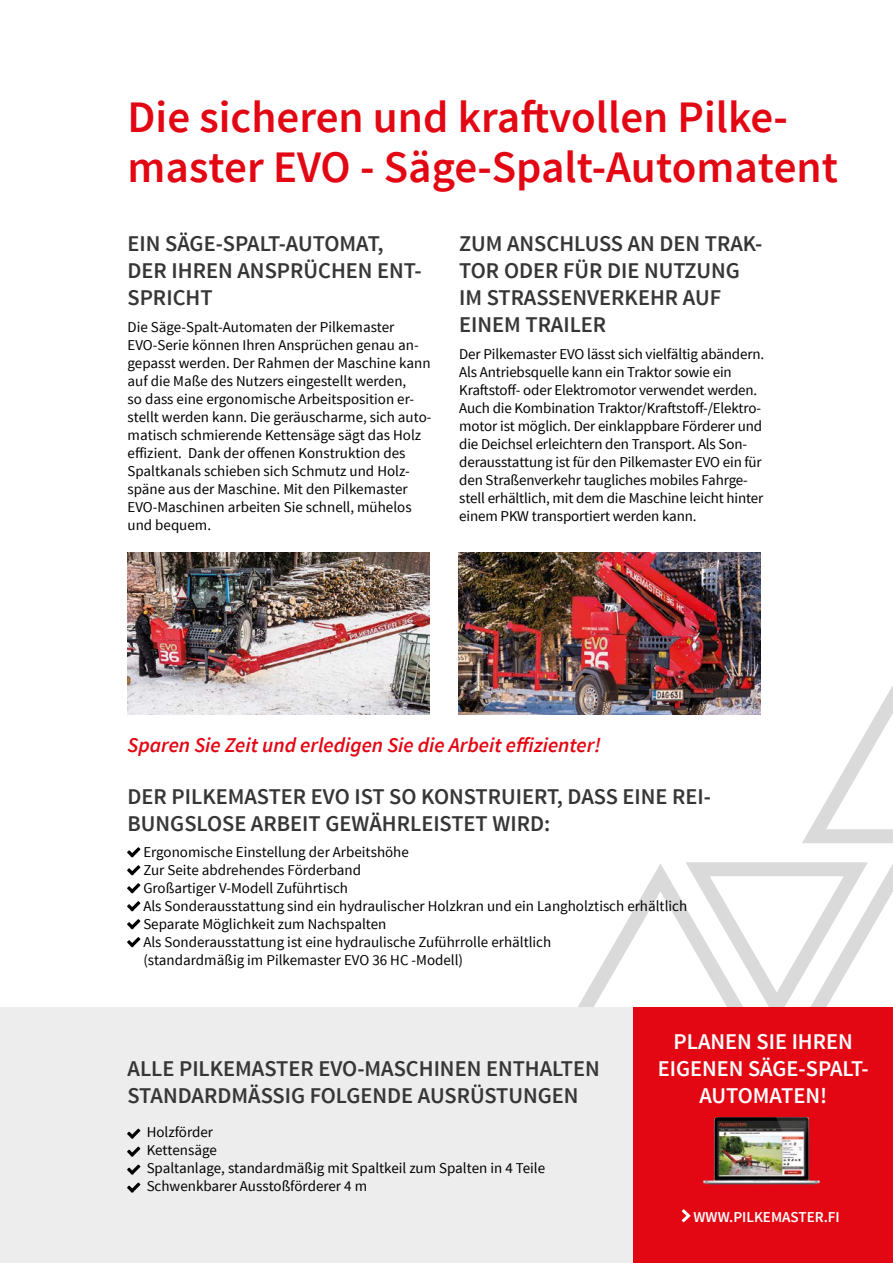
<style>
.page{position:relative;width:893px;height:1263px;background:#fff}
.page>*{position:absolute;margin:0;border:0;box-sizing:border-box;transform-origin:0 0}
.t1{font:600 45px/49.5px "Source Sans Pro";color:#e30613}
.t2{font:600 22.5px/27px "Source Sans Pro";color:#373636}
.t3{font:600 22.5px/27px "Source Sans Pro";color:#fff;text-align:center}
.t4{font:italic 600 21px "Source Sans Pro";color:#e30613}
.t5{font:600 15.15px "Source Sans Pro";color:#fff}
.t6{font:15px/18px "Source Sans Pro";color:#000}
</style>
<div class="page">
<svg style="left:562px;top:552px;width:331px;height:455px"></svg>
<div style="left:0;top:1007px;width:893px;height:256px;background:#ededed"></div>
<img style="left:127px;top:553px;width:302px;height:162px">
<img style="left:459px;top:553px;width:302px;height:162px">
<div style="left:634px;top:1008px;width:259px;height:255px;background:#e30613"></div>
<img style="left:702px;top:1117px;width:119px;height:68px">
<svg style="left:682px;top:1209px;width:8px;height:13px"></svg>
<svg style="left:127px;top:1129px;width:13px;height:10px"></svg>
<svg style="left:127px;top:1147px;width:13px;height:10px"></svg>
<svg style="left:127px;top:1164px;width:13px;height:11px"></svg>
<svg style="left:127px;top:1182px;width:13px;height:11px"></svg>
<svg style="left:127px;top:847px;width:13px;height:10px"></svg>
<svg style="left:127px;top:865px;width:13px;height:10px"></svg>
<svg style="left:127px;top:883px;width:13px;height:10px"></svg>
<svg style="left:127px;top:901px;width:13px;height:10px"></svg>
<svg style="left:127px;top:919px;width:13px;height:10px"></svg>
<svg style="left:127px;top:937px;width:13px;height:10px"></svg>
<h1 class="t1" style="left:128px;top:94px;width:712px">Die sicheren und kraftvollen Pilke&shy;master EVO - Säge-Spalt-Automatent</h1>
<h2 class="t2" style="left:128px;top:231px;width:296px">EIN SÄGE-SPALT-AUTOMAT,<br>DER IHREN ANSPRÜCHEN ENT-<br>SPRICHT</h2>
<p class="t6" style="left:128px;top:318px;width:305px">Die Säge-Spalt-Automaten der Pilkemaster EVO-Serie können Ihren Ansprüchen genau an&shy;gepasst werden. Der Rahmen der Maschine kann auf die Maße des Nutzers eingestellt werden,<br>so dass eine ergonomische Arbeitsposition er&shy;stellt werden kann. Die geräuscharme, sich auto&shy;matisch schmierende Kettensäge sägt das Holz effizient. Dank der offenen Konstruktion des Spaltkanals schieben sich Schmutz und Holz&shy;späne aus der Maschine. Mit den Pilkemaster EVO-Maschinen arbeiten Sie schnell, mühelos und bequem.</p>
<h2 class="t2" style="left:459px;top:231px;width:305px">ZUM ANSCHLUSS AN DEN TRAK-<br>TOR ODER FÜR DIE NUTZUNG<br>IM STRASSENVERKEHR AUF<br>EINEM TRAILER</h2>
<p class="t6" style="left:459px;top:345px;width:306px">Der Pilkemaster EVO lässt sich vielfältig abändern.<br>Als Antriebsquelle kann ein Traktor sowie ein Kraftstoff- oder Elektromotor verwendet werden.<br>Auch die Kombination Traktor/Kraftstoff-/Elektro&shy;motor ist möglich. Der einklappbare Förderer und die Deichsel erleichtern den Transport. Als Son&shy;derausstattung ist für den Pilkemaster EVO ein für den Straßenverkehr taugliches mobiles Fahrge&shy;stell erhältlich, mit dem die Maschine leicht hinter einem PKW transportiert werden kann.</p>
<h3 class="t4" style="left:128px;top:731px;width:475px">Sparen Sie Zeit und erledigen Sie die Arbeit effizienter!</h3>
<h2 class="t2" style="left:128px;top:783px;width:585px">DER PILKEMASTER EVO IST SO KONSTRUIERT, DASS EINE REI-<br>BUNGSLOSE ARBEIT GEWÄHRLEISTET WIRD:</h2>
<p class="t6" style="left:143px;top:843px;width:545px">Ergonomische Einstellung der Arbeitshöhe<br>Zur Seite abdrehendes Förderband<br>Großartiger V-Modell Zuführtisch<br>Als Sonderausstattung sind ein hydraulischer Holzkran und ein Langholztisch erhältlich Separate Möglichkeit zum Nachspalten<br>Als Sonderausstattung ist eine hydraulische Zuführrolle erhältlich<br>(standardmäßig im Pilkemaster EVO 36 HC -Modell)</p>
<h2 class="t2" style="left:128px;top:1055px;width:474px">ALLE PILKEMASTER EVO-MASCHINEN ENTHALTEN<br>STANDARDMÄSSIG FOLGENDE AUSRÜSTUNGEN</h2>
<p class="t6" style="left:147px;top:1123px;width:400px">Holzförder<br>Kettensäge<br>Spaltanlage, standardmäßig mit Spaltkeil zum Spalten in 4 Teile<br>Schwenkbarer Ausstoßförderer 4 m</p>
<h2 class="t3" style="left:658px;top:1028px;width:213px">PLANEN SIE IHREN<br>EIGENEN SÄGE-SPALT-<br>AUTOMATEN!</h2>
<p class="t5" style="left:694px;top:1208px;width:148px">WWW.PILKEMASTER.FI</p>
</div>
